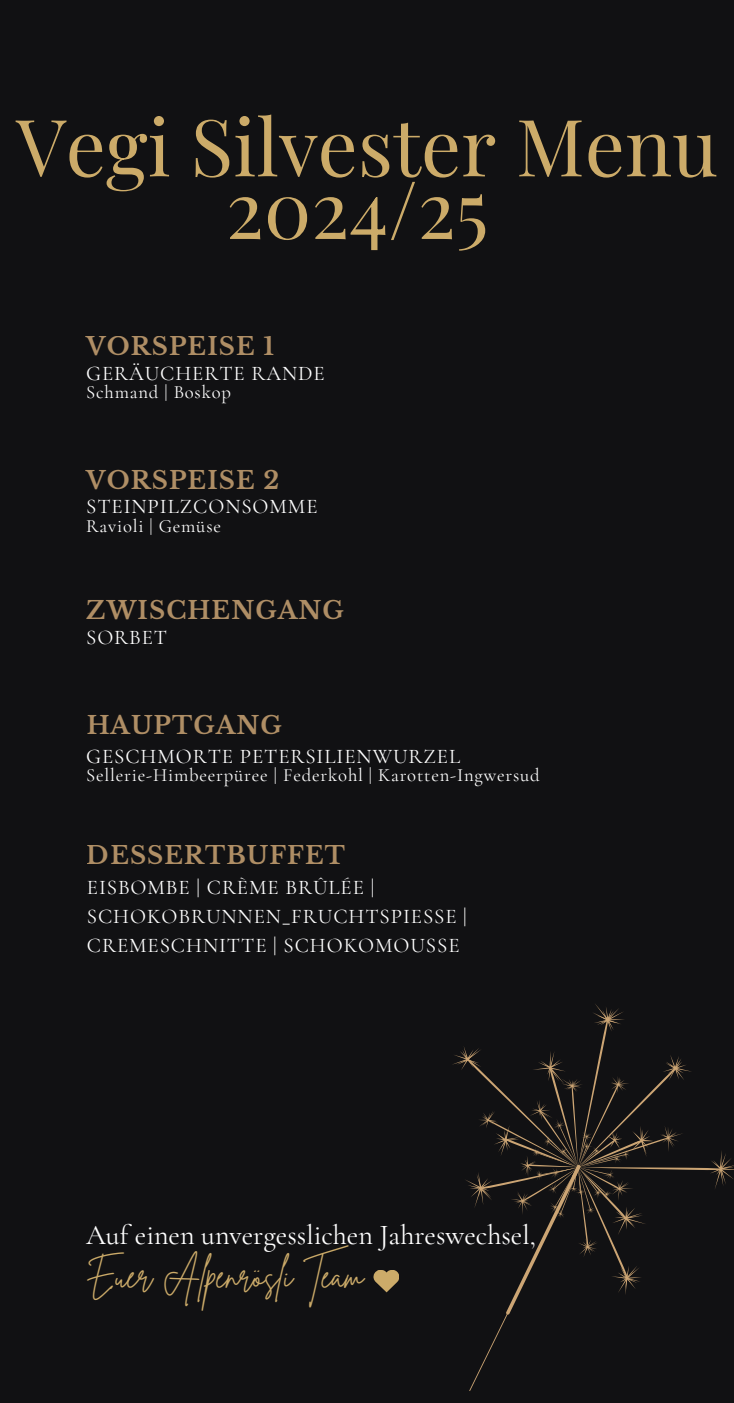
<style>
.page{position:relative;width:734px;height:1403px;background:#fff}
.page>*{position:absolute;margin:0;border:0;box-sizing:border-box;transform-origin:0 0}
.t1{font:78.98px/62.6px "Playfair Display";color:#ccab69;text-align:center}
.t2{font:34.88px "Brittany Signature";color:#ccab69}
.t3{font:28.12px "Cormorant Garamond";color:#fff}
.t4{font:700 24.3px "Libre Baskerville";letter-spacing:.045em;color:#cca574}
.t5{font:20.93px/28.8px "Cormorant Garamond";letter-spacing:.045em;color:#fff}
.t6{font:18.68px "Cormorant Garamond";letter-spacing:.045em;color:#fff}
</style>
<div class="page">
<div style="left:0;top:0;width:733px;height:1402px;background:#111113"></div>
<svg style="left:373px;top:1270px;width:26px;height:22px"></svg>
<svg style="left:452px;top:1004px;width:281px;height:310px"></svg>
<h1 class="t1" style="left:16px;top:109px;width:703px">Vegi Silvester Menu<br>2024/25</h1>
<p class="t4" style="left:86px;top:332px;width:189px">VORSPEISE 1</p>
<p class="t5" style="left:86px;top:358px;width:240px">GERÄUCHERTE RANDE</p>
<p class="t6" style="left:86px;top:381px;width:146px">Schmand | Boskop</p>
<p class="t4" style="left:86px;top:465px;width:194px">VORSPEISE 2</p>
<p class="t5" style="left:86px;top:492px;width:233px">STEINPILZCONSOMME</p>
<p class="t6" style="left:86px;top:514px;width:136px">Ravioli | Gemüse</p>
<p class="t4" style="left:86px;top:595px;width:259px">ZWISCHENGANG</p>
<p class="t5" style="left:86px;top:623px;width:82px">SORBET</p>
<p class="t4" style="left:86px;top:710px;width:197px">HAUPTGANG</p>
<p class="t5" style="left:86px;top:741px;width:375px">GESCHMORTE PETERSILIENWURZEL</p>
<p class="t6" style="left:86px;top:764px;width:455px">Sellerie-Himbeerpüree | Federkohl | Karotten-Ingwersud</p>
<p class="t4" style="left:87px;top:840px;width:259px">DESSERTBUFFET</p>
<p class="t5" style="left:87px;top:873px;width:381px">EISBOMBE | CRÈME BRÛLÉE |<br>SCHOKOBRUNNEN_FRUCHTSPIESSE |<br>CREMESCHNITTE | SCHOKOMOUSSE</p>
<h3 class="t3" style="left:86px;top:1217px;width:451px">Auf einen unvergesslichen Jahreswechsel,</h3>
<h2 class="t2" style="left:86px;top:1253px;width:279px">Euer Alpenrösli Team</h2>
</div>
